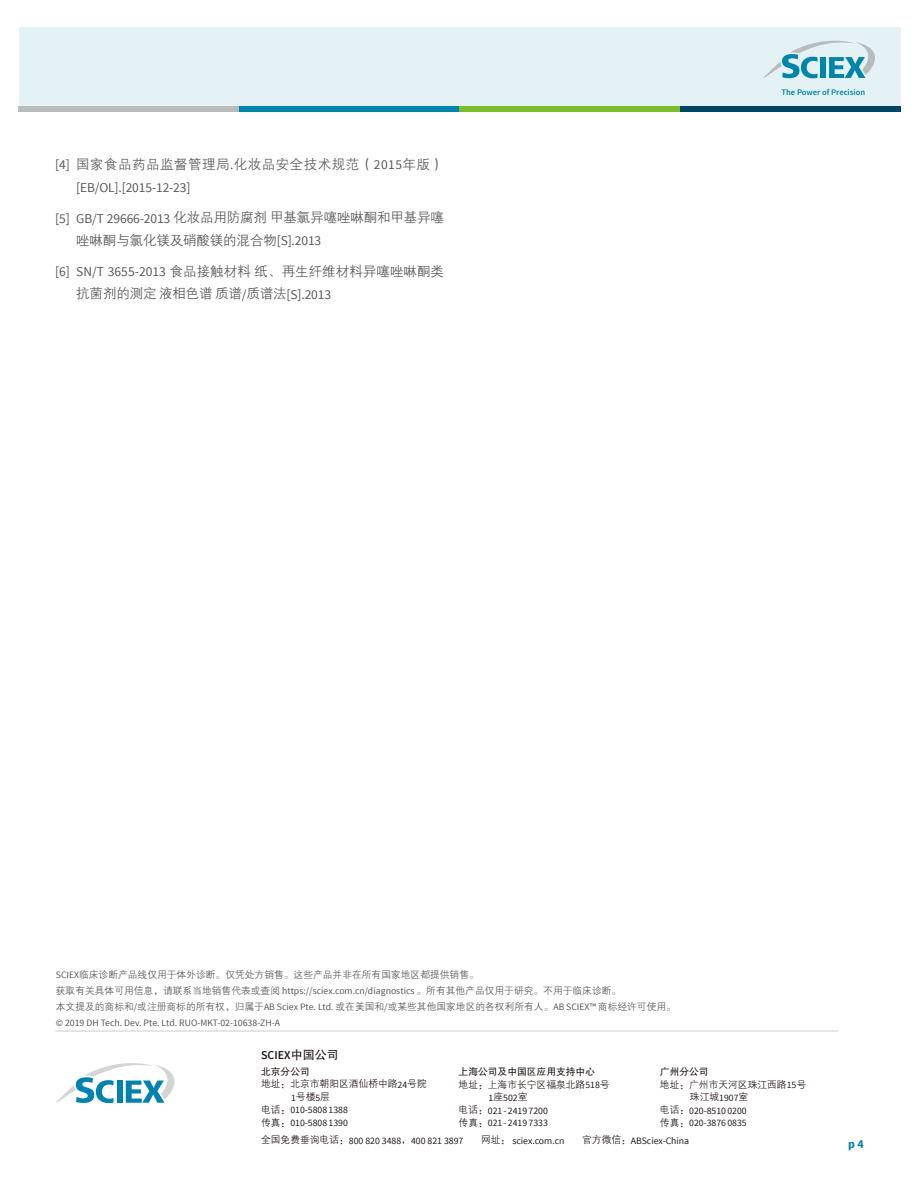
<style>
.page{position:relative;width:918px;height:1188px;background:#fff}
.page>*{position:absolute;margin:0;border:0;box-sizing:border-box;transform-origin:0 0}
.t1{font:13.5px/22.5px "FZZDXK GBK1 0";letter-spacing:-.01em;color:#595857}
.t2{font:13.5px "FZZDXK GBK1 0";letter-spacing:.035em;color:#595857}
.t3{font:13.5px "Source Sans Pro";letter-spacing:-.01em;color:#595857}
.t4{font:600 12px "Source Sans Pro";color:#231916}
.t5{font:700 12px "Source Sans Pro";color:#0084ab}
.t6{font:9.75px/15.9px "FZZDXK GBK1 0";color:#595857}
.t7{font:9.75px/12.8px "Source Sans Pro";color:#231916}
.t8{font:9.75px/12.8px "FZZDXK GBK1 0";color:#231916}
.t9{font:9.75px "Source Sans Pro";color:#595857}
.t10{font:9.75px "FZHTK GBK1 0";color:#231916}
.t11{font:600 8.55px "Source Sans Pro";color:#0084ab}
.s1{font-family:"Source Sans Pro"}
.s2{font-family:"FZHTK GBK1 0";font-weight:400}
.s3{font-family:"FZZDXK GBK1 0"}
</style>
<div class="page">
<div style="left:19px;top:27px;width:881px;height:84px;background:#e4f2f5"></div>
<svg style="left:763px;top:41px;width:112px;height:37px"></svg>
<div style="left:19px;top:106px;width:220px;height:5px;background:#b9bcbc"></div>
<div style="left:239px;top:106px;width:220px;height:5px;background:#0084ab"></div>
<div style="left:459px;top:106px;width:221px;height:5px;background:#79bd29"></div>
<div style="left:680px;top:106px;width:220px;height:5px;background:#004664"></div>
<hr style="left:55px;top:1031px;width:783px;height:1px;background:#cccccd">
<svg style="left:56px;top:1063px;width:119px;height:40px"></svg>
<h1 class="t2" style="left:55px;top:157px;width:390px"><span class="s1">[4]</span> 国家食品药品监督管理局<span class="s1">.</span>化妆品安全技术规范（<span class="s1">2015</span>年版）</h1>
<h1 class="t3" style="left:76px;top:179px;width:116px">[EB/OL].[2015-12-23]</h1>
<h1 class="t1" style="left:76px;top:207px;width:369px;text-indent:-21px"><span class="s1">[5] GB/T 29666-2013</span> 化妆品用防腐剂甲基氯异噻唑啉酮和甲基异噻唑啉酮与氯化镁及硝酸镁的混合物<span class="s1">[S].2013</span></h1>
<h1 class="t1" style="left:76px;top:260px;width:369px;text-indent:-21px"><span class="s1">[6] SN/T 3655-2013</span> 食品接触材料纸、再生纤维材料异噻唑啉酮类抗菌剂的测定液相色谱质谱<span class="s1">/</span>质谱法<span class="s1">[S].2013</span></h1>
<p class="t11" style="left:782px;top:86px;width:85px">The Power of Precision</p>
<p class="t6" style="left:56px;top:967px;width:622px"><span class="s1">SCIEX</span>临床诊断产品线仅用于体外诊断。仅凭处方销售。这些产品并非在所有国家地区都提供销售。<br>获取有关具体可用信息，请联系当地销售代表或查阅 <span class="s1">https://sciex.com.cn/diagnostics</span> 。所有其他产品仅用于研究。不用于临床诊断。<br>本文提及的商标和<span class="s1">/</span>或注册商标的所有权，归属于<span class="s1">AB Sciex Pte. Ltd.</span> 或在美国和<span class="s1">/</span>或某些其他国家地区的各权利所有人。<span class="s1">AB SCIEX™</span> 商标经许可使用。</p>
<p class="t9" style="left:56px;top:1017px;width:226px">© 2019 DH Tech. Dev. Pte. Ltd. RUO-MKT-02-10638-ZH-A</p>
<p class="t4" style="left:261px;top:1048px;width:79px">SCIEX<span class="s2">中国公司</span></p>
<p class="t10" style="left:261px;top:1066px;width:50px">北京分公司</p>
<p class="t8" style="left:291px;top:1078px;width:137px;text-indent:-30px">地址：北京市朝阳区酒仙桥中路<span class="s1">24</span>号院<br><span class="s1">1</span>号楼<span class="s1">5</span>层</p>
<p class="t7" style="left:261px;top:1104px;width:88px"><span class="s3">电话：</span>010-5808 1388<span class="s3">传真：</span>010-5808 1390</p>
<p class="t10" style="left:459px;top:1066px;width:138px">上海公司及中国区应用支持中心</p>
<p class="t8" style="left:459px;top:1078px;width:153px">地址：上海市长宁区福泉北路<span class="s1">518</span>号</p>
<p class="t7" style="left:459px;top:1091px;width:91px;text-indent:30px">1<span class="s3">座</span>502<span class="s3">室<br>电话：</span>021 - 2419 7200<span class="s3">传真：</span>021 - 2419 7333</p>
<p class="t10" style="left:660px;top:1066px;width:50px">广州分公司</p>
<p class="t8" style="left:690px;top:1078px;width:118px;text-indent:-30px">地址：广州市天河区珠江西路<span class="s1">15</span>号珠江城<span class="s1">1907</span>室</p>
<p class="t7" style="left:660px;top:1104px;width:88px"><span class="s3">电话：</span>020-8510 0200<span class="s3">传真：</span>020-3876 0835</p>
<p class="t7" style="left:261px;top:1134px;width:204px"><span class="s3">全国免费垂询电话：</span>800 820 3488<span class="s3">，</span>400 821 3897</p>
<p class="t7" style="left:481px;top:1134px;width:85px"><span class="s3">网址：</span> sciex.com.cn</p>
<p class="t7" style="left:582px;top:1134px;width:109px"><span class="s3">官方微信：</span>ABSciex-China</p>
<p class="t5" style="left:848px;top:1136px;width:17px">p 4</p>
</div>
